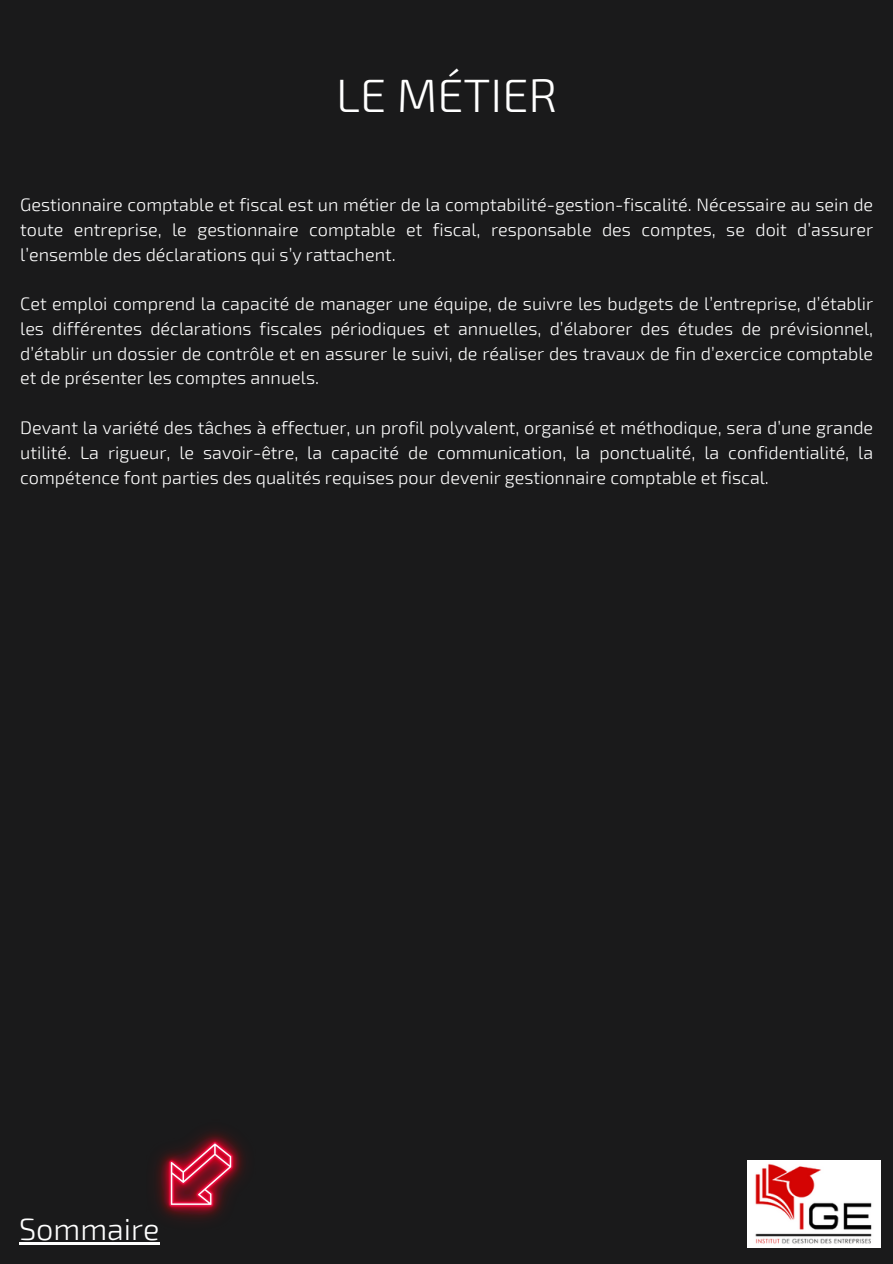
<style>
.page{position:relative;width:893px;height:1264px;background:#fff}
.page>*{position:absolute;margin:0;border:0;box-sizing:border-box;transform-origin:0 0}
.t1{font:300 46.8px "Exo 2";color:#fff}
.t2{font:300 30.6px "Exo 2";color:#fff}
.t3{font:300 18px/24.8px "Exo 2";color:#fff;text-align:justify}
</style>
<div class="page">
<div style="left:0;top:0;width:892px;height:1263px;background:#1a1a1b"></div>
<img style="left:747px;top:1160px;width:132px;height:87px">
<hr style="left:19px;top:1241px;width:140px;height:3px;background:#fff">
<img style="left:155px;top:1131px;width:91px;height:90px">
<p class="t1" style="left:336px;top:65px;width:222px">LE MÉTIER</p>
<p class="t3" style="left:20px;top:192px;width:854px">Gestionnaire comptable et fiscal est un métier de la comptabilité-gestion-fiscalité. Nécessaire au sein de toute entreprise, le gestionnaire comptable et fiscal, responsable des comptes, se doit d’assurer l’ensemble des déclarations qui s’y rattachent.</p>
<p class="t3" style="left:20px;top:291px;width:854px">Cet emploi comprend la capacité de manager une équipe, de suivre les budgets de l’entreprise, d’établir les différentes déclarations fiscales périodiques et annuelles, d’élaborer des études de prévisionnel, d’établir un dossier de contrôle et en assurer le suivi, de réaliser des travaux de fin d’exercice comptable et de présenter les comptes annuels.</p>
<p class="t3" style="left:20px;top:414px;width:854px">Devant la variété des tâches à effectuer, un profil polyvalent, organisé et méthodique, sera d’une grande utilité. La rigueur, le savoir-être, la capacité de communication, la ponctualité, la confidentialité, la compétence font parties des qualités requises pour devenir gestionnaire comptable et fiscal.</p>
<p class="t2" style="left:19px;top:1209px;width:142px">Sommaire</p>
</div>
